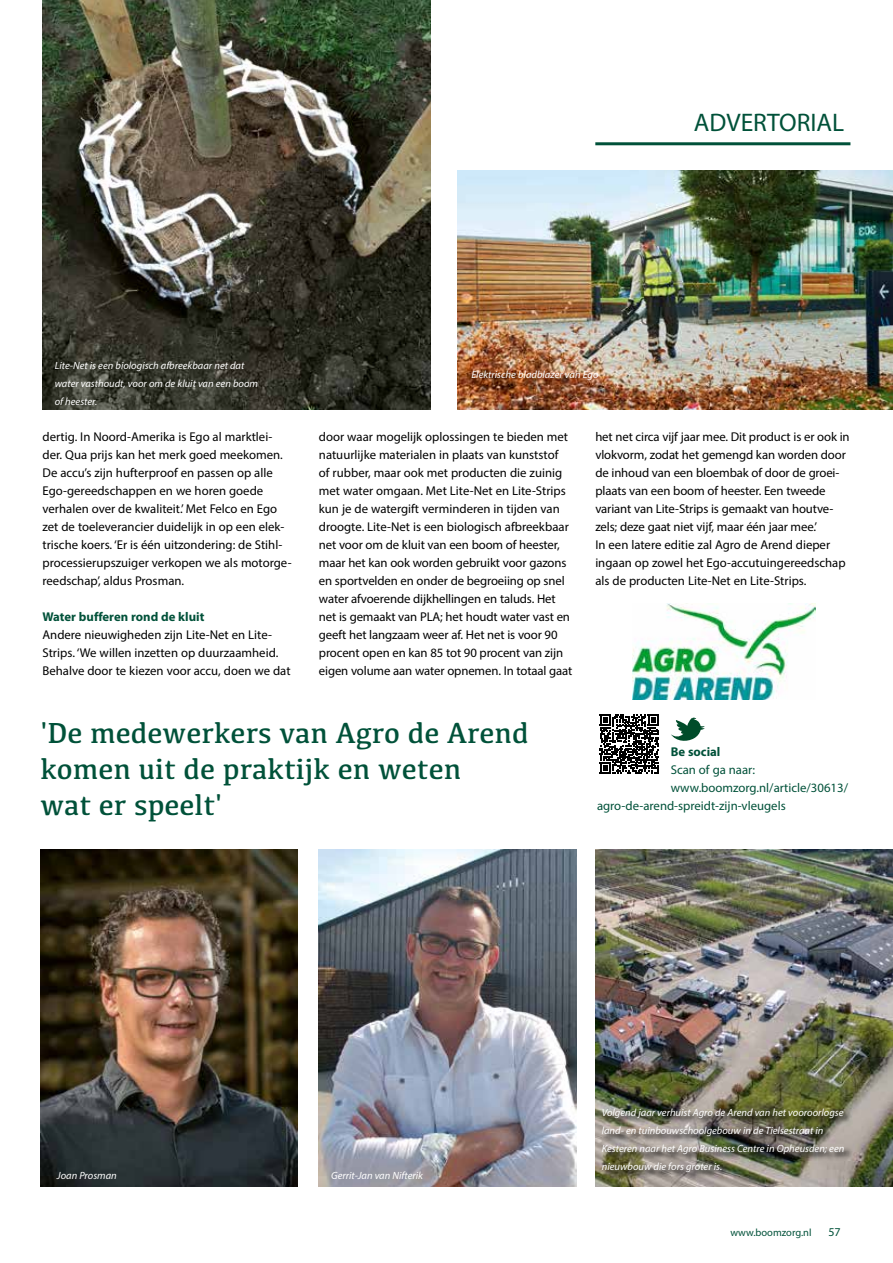
<style>
.page{position:relative;width:893px;height:1263px;background:#fff}
.page>*{position:absolute;margin:0;border:0;box-sizing:border-box;transform-origin:0 0}
.t1{font:30px/36px "Kefa";color:#005139}
.t2{font:25.5px "Myriad Pro";color:#005139}
.t3{font:12.75px/18px "Myriad Pro";color:#000}
.t4{font:12.75px "Myriad Pro";color:#005139}
.t5{font:700 12.75px "Myriad Pro";color:#005139}
.t6{font:12px "Myriad Pro";color:#005139}
.t7{font:italic 10.5px/18px "Myriad Pro";color:#fff}
.t8{font:10.5px "Myriad Pro";color:#005139}
</style>
<div class="page">
<img style="left:457px;top:170px;width:436px;height:240px">
<img style="left:43px;top:0;width:388px;height:410px">
<hr style="left:595px;top:142px;width:255px;height:3px;background:#005139">
<img style="left:595px;top:850px;width:298px;height:336px">
<img style="left:602px;top:1108px;width:251px;height:73px">
<img style="left:319px;top:850px;width:257px;height:336px">
<img style="left:40px;top:850px;width:258px;height:336px">
<svg style="left:600px;top:714px;width:59px;height:60px"></svg>
<svg style="left:671px;top:717px;width:34px;height:24px"></svg>
<img style="left:633px;top:604px;width:182px;height:96px">
<h2 class="t2" style="left:694px;top:107px;width:152px">ADVERTORIAL</h2>
<p class="t7" style="left:55px;top:356px;width:205px">Lite-Net is een biologisch afbreekbaar net dat water vasthoudt, voor om de kluit van een boom of heester.</p>
<p class="t3" style="left:43px;top:428px;width:251px">dertig. In Noord-Amerika is Ego al marktlei&shy;der. Qua prijs kan het merk goed meekomen.<br>De accu’s zijn hufterproof en passen op alle Ego-gereedschappen en we horen goede verhalen over de kwaliteit.’ Met Felco en Ego zet de toeleverancier duidelijk in op een elek&shy;trische koers. ‘Er is één uitzondering: de Stihl&shy;processierupszuiger verkopen we als motorge&shy;reedschap’, aldus Prosman.</p>
<p class="t5" style="left:43px;top:608px;width:163px">Water bufferen rond de kluit</p>
<p class="t3" style="left:43px;top:626px;width:250px">Andere nieuwigheden zijn Lite-Net en Lite-<br>Strips. ‘We willen inzetten op duurzaamheid.<br>Behalve door te kiezen voor accu, doen we dat</p>
<p class="t7" style="left:471px;top:365px;width:129px">Elektrische bladblazer van Ego</p>
<p class="t3" style="left:319px;top:428px;width:255px">door waar mogelijk oplossingen te bieden met natuurlijke materialen in plaats van kunststof<br>of rubber, maar ook met producten die zuinig met water omgaan. Met Lite-Net en Lite-Strips kun je de watergift verminderen in tijden van droogte. Lite-Net is een biologisch afbreekbaar net voor om de kluit van een boom of heester, maar het kan ook worden gebruikt voor gazons en sportvelden en onder de begroeiing op snel water afvoerende dijkhellingen en taluds. Het net is gemaakt van PLA; het houdt water vast en geeft het langzaam weer af. Het net is voor 90 procent open en kan 85 tot 90 procent van zijn eigen volume aan water opnemen. In totaal gaat</p>
<p class="t3" style="left:595px;top:428px;width:256px">het net circa vijf jaar mee. Dit product is er ook in vlokvorm, zodat het gemengd kan worden door de inhoud van een bloembak of door de groei&shy;plaats van een boom of heester. Een tweede variant van Lite-Strips is gemaakt van houtve&shy;zels; deze gaat niet vijf, maar één jaar mee.’<br>In een latere editie zal Agro de Arend dieper ingaan op zowel het Ego-accutuingereedschap als de producten Lite-Net en Lite-Strips.</p>
<h1 class="t1" style="left:40px;top:714px;width:490px">'De medewerkers van Agro de Arend komen uit de praktijk en weten<br>wat er speelt'</h1>
<p class="t5" style="left:671px;top:743px;width:51px">Be social</p>
<p class="t4" style="left:671px;top:762px;width:86px">Scan of ga naar:</p>
<p class="t4" style="left:671px;top:780px;width:179px">www.boomzorg.nl/article/30613/</p>
<p class="t4" style="left:597px;top:798px;width:190px">agro-de-arend-spreidt-zijn-vleugels</p>
<p class="t7" style="left:57px;top:1166px;width:61px">Joan Prosman</p>
<p class="t7" style="left:331px;top:1166px;width:93px">Gerrit-Jan van Nifterik</p>
<p class="t7" style="left:602px;top:1103px;width:244px">Volgend jaar verhuist Agro de Arend van het vooroorlogse land- en tuinbouwschoolgebouw in de Tielsestraat in Kesteren naar het Agro Business Centre in Opheusden; een nieuwbouw die fors groter is.</p>
<p class="t8" style="left:730px;top:1226px;width:83px">www.boomzorg.nl</p>
<p class="t6" style="left:828px;top:1224px;width:14px">57</p>
</div>
